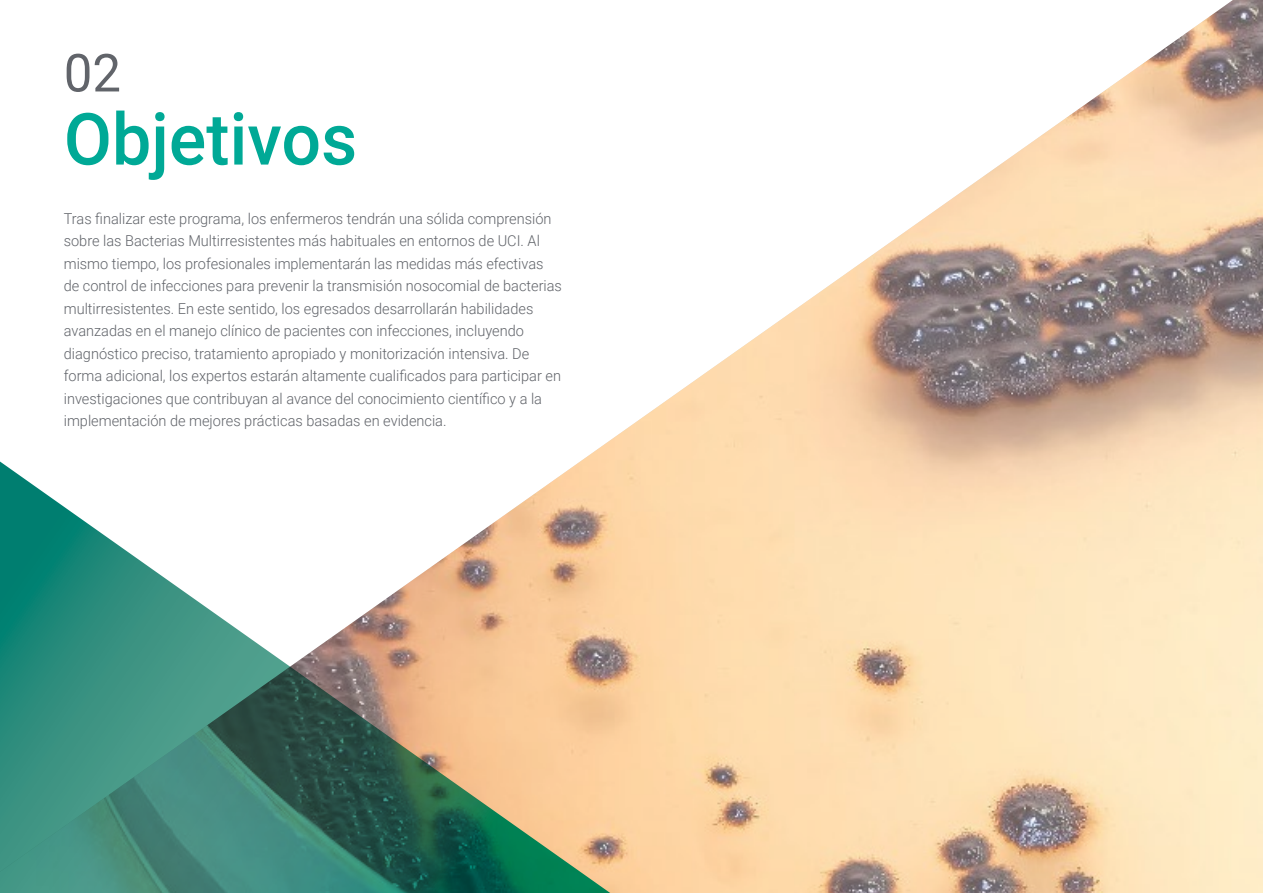
<style>
.page{position:relative;width:1263px;height:893px;background:#fff}
.page>*{position:absolute;margin:0;border:0;box-sizing:border-box;transform-origin:0 0}
.t1{font:500 72px "Roboto";color:#00a996}
.t2{font:52.5px "Roboto";color:#61646a}
.t3{font:300 15px/22.5px "Roboto";color:#61646a}
</style>
<div class="page">
<img style="left:602px;top:0;width:661px;height:893px">
<svg style="left:0;top:446px;width:640px;height:447px"></svg>
<h2 class="t2" style="left:64px;top:36px;width:59px">02</h2>
<h1 class="t1" style="left:64px;top:89px;width:295px">Objetivos</h1>
<p class="t3" style="left:64px;top:207px;width:500px">Tras finalizar este programa, los enfermeros tendrán una sólida comprensión sobre las Bacterias Multirresistentes más habituales en entornos de UCI. Al mismo tiempo, los profesionales implementarán las medidas más efectivas de control de infecciones para prevenir la transmisión nosocomial de bacterias multirresistentes. En este sentido, los egresados desarrollarán habilidades avanzadas en el manejo clínico de pacientes con infecciones, incluyendo diagnóstico preciso, tratamiento apropiado y monitorización intensiva. De forma adicional, los expertos estarán altamente cualificados para participar en investigaciones que contribuyan al avance del conocimiento científico y a la implementación de mejores prácticas basadas en evidencia.</p>
</div>
